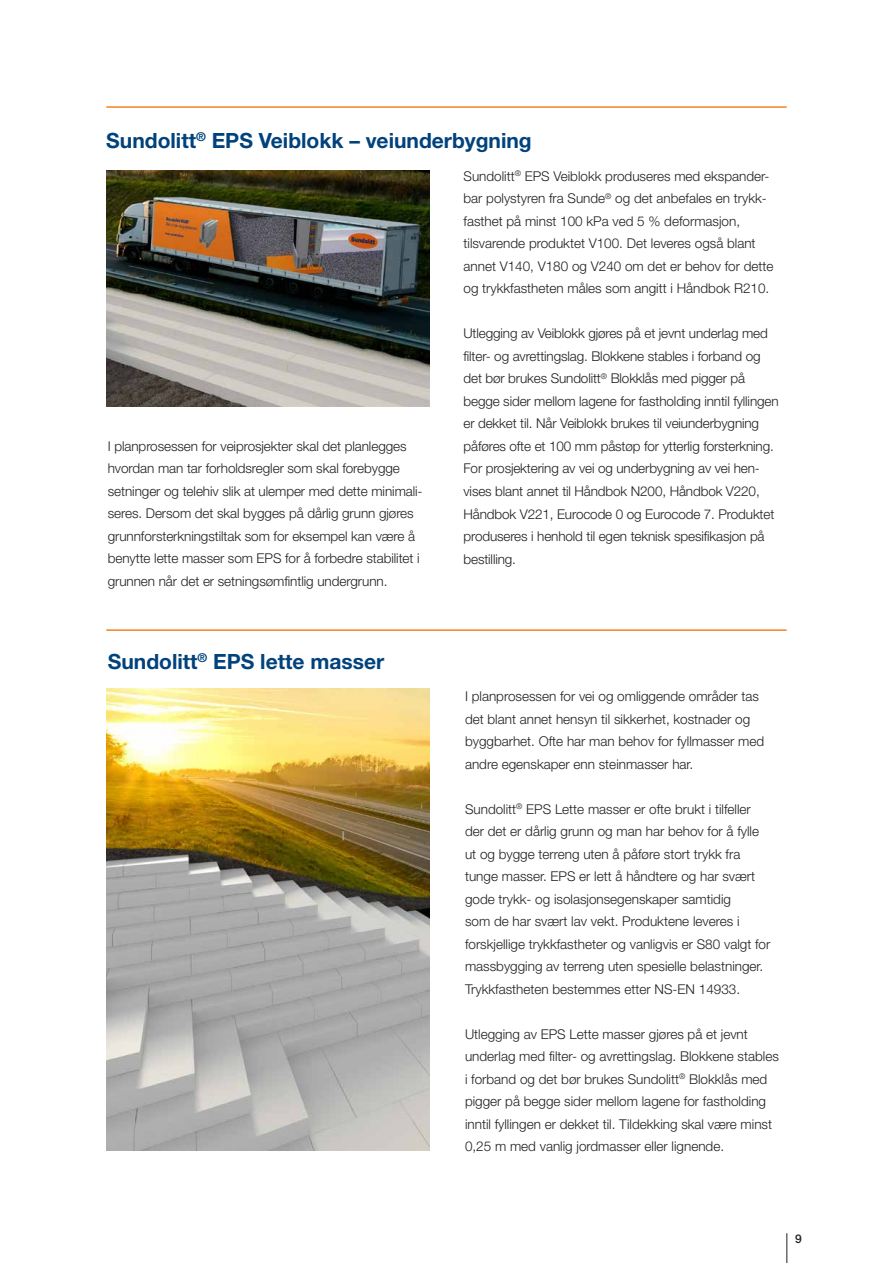
<style>
.page{position:relative;width:893px;height:1263px;background:#fff}
.page>*{position:absolute;margin:0;border:0;box-sizing:border-box;transform-origin:0 0}
.t1{font:700 21px "Helvetica Neue";color:#01427c}
.t2{font:300 13.5px/22.5px "Helvetica Neue";color:#231f20}
.t3{font:500 12px "Helvetica Neue";color:#231f20}
</style>
<div class="page">
<img style="left:106px;top:170px;width:323px;height:236px">
<img style="left:106px;top:689px;width:323px;height:462px">
<hr style="left:106px;top:629px;width:681px;height:2px;background:#f58220">
<hr style="left:106px;top:106px;width:681px;height:2px;background:#f58220">
<hr style="left:787px;top:1233px;width:1px;height:30px;background:#231f20">
<h1 class="t1" style="left:106px;top:128px;width:427px">Sundolitt<sup>®</sup> EPS Veiblokk – veiunderbygning</h1>
<p class="t2" style="left:108px;top:434px;width:316px">I planprosessen for veiprosjekter skal det planlegges hvordan man tar forholdsregler som skal forebygge setninger og telehiv slik at ulemper med dette minimali&shy;seres. Dersom det skal bygges på dårlig grunn gjøres grunnforsterkningstiltak som for eksempel kan være å benytte lette masser som EPS for å forbedre stabilitet i grunnen når det er setningsømfintlig undergrunn.</p>
<h1 class="t1" style="left:108px;top:648px;width:278px">Sundolitt<sup>®</sup> EPS lette masser</h1>
<p class="t2" style="left:463px;top:165px;width:311px">Sundolitt<sup>®</sup> EPS Veiblokk produseres med ekspander&shy;bar polystyren fra Sunde<sup>®</sup> og det anbefales en trykk&shy;fasthet på minst 100 kPa ved 5 % deformasjon, tilsvarende produktet V100. Det leveres også blant annet V140, V180 og V240 om det er behov for dette og trykkfastheten måles som angitt i Håndbok R210.</p>
<p class="t2" style="left:463px;top:322px;width:317px">Utlegging av Veiblokk gjøres på et jevnt underlag med filter- og avrettingslag. Blokkene stables i forband og det bør brukes Sundolitt<sup>®</sup> Blokklås med pigger på begge sider mellom lagene for fastholding inntil fyllingen er dekket til. Når Veiblokk brukes til veiunderbygning påføres ofte et 100 mm påstøp for ytterlig forsterkning.<br>For prosjektering av vei og underbygning av vei hen&shy;vises blant annet til Håndbok N200, Håndbok V220, Håndbok V221, Eurocode 0 og Eurocode 7. Produktet produseres i henhold til egen teknisk spesifikasjon på bestilling.</p>
<p class="t2" style="left:465px;top:685px;width:301px">I planprosessen for vei og omliggende områder tas det blant annet hensyn til sikkerhet, kostnader og byggbarhet. Ofte har man behov for fyllmasser med andre egenskaper enn steinmasser har.</p>
<p class="t2" style="left:465px;top:797px;width:307px">Sundolitt<sup>®</sup> EPS Lette masser er ofte brukt i tilfeller der det er dårlig grunn og man har behov for å fylle ut og bygge terreng uten å påføre stort trykk fra tunge masser. EPS er lett å håndtere og har svært gode trykk- og isolasjonsegenskaper samtidig<br>som de har svært lav vekt. Produktene leveres i forskjellige trykkfastheter og vanligvis er S80 valgt for massbygging av terreng uten spesielle belastninger.<br>Trykkfastheten bestemmes etter NS-EN 14933.</p>
<p class="t2" style="left:465px;top:1022px;width:315px">Utlegging av EPS Lette masser gjøres på et jevnt underlag med filter- og avrettingslag. Blokkene stables i forband og det bør brukes Sundolitt<sup>®</sup> Blokklås med pigger på begge sider mellom lagene for fastholding inntil fyllingen er dekket til. Tildekking skal være minst 0,25 m med vanlig jordmasser eller lignende.</p>
<p class="t3" style="left:795px;top:1231px;width:8px">9</p>
</div>
